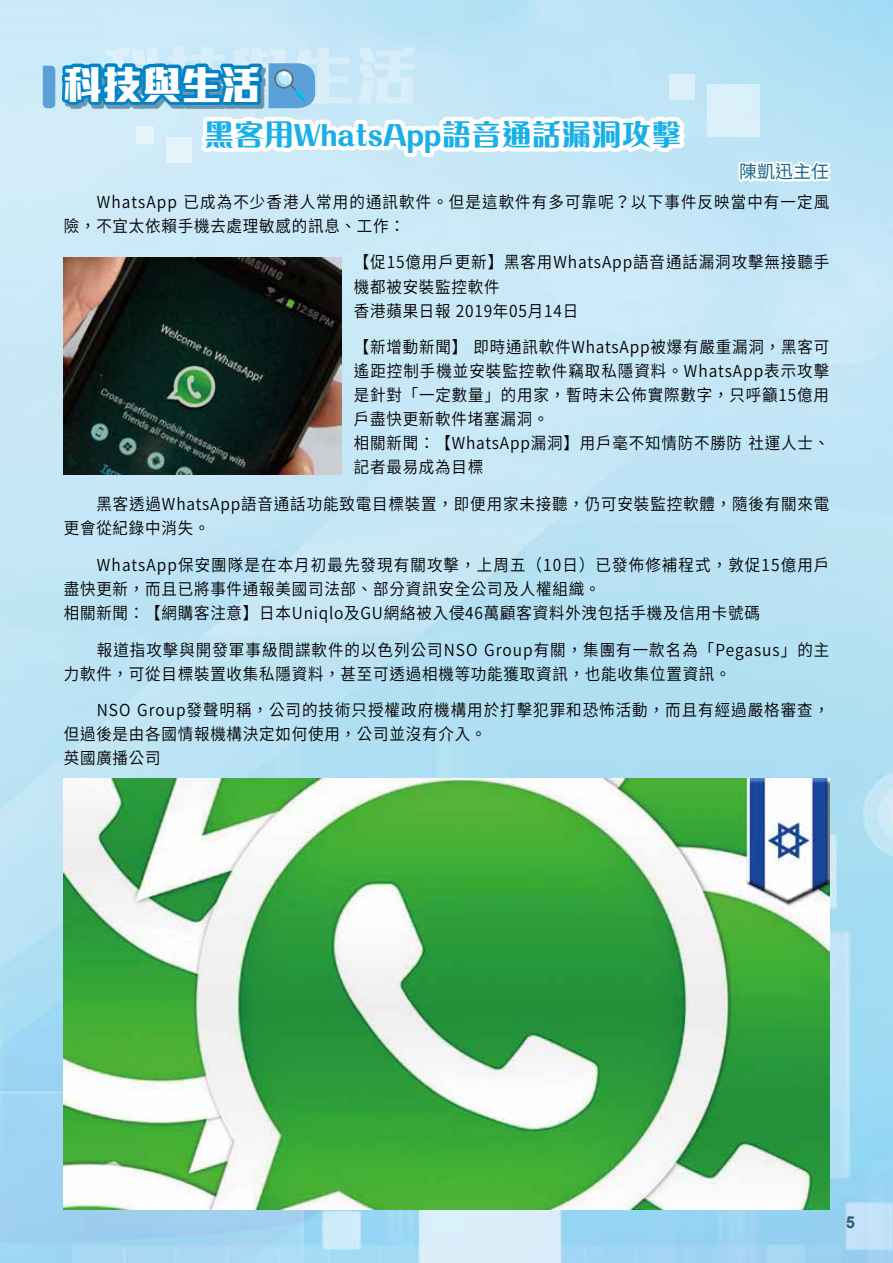
<style>
.page{position:relative;width:893px;height:1263px;background:#fff}
.page>*{position:absolute;margin:0;border:0;box-sizing:border-box;transform-origin:0 0}
.t1{font:800 63.3px "M Stiff Hei HK";color:#fff}
.t2{font:800 39.6px "M Stiff Hei HK";color:#fff}
.t3{font:800 30px "M Ellan HK";color:#19b0e8}
.t4{font:18px "Noto Sans CJ Ktc";color:#1a698e}
.t5{font:600 16.5px/24px "Noto Sans CJ Ktc";letter-spacing:.055em;color:#000;scale:.94 1}
.t6{font:700 16.5px "Arial";color:#2d5d7b}
</style>
<div class="page">
<img style="left:0;top:0;width:893px;height:1263px">
<img style="left:64px;top:301px;width:277px;height:174px">
<img style="left:64px;top:778px;width:765px;height:431px">
<svg style="left:43px;top:58px;width:790px;height:243px"></svg>
<div style="left:166px;top:137px;width:26px;height:25px;background:#e5f4fa"></div>
<div style="left:136px;top:126px;width:17px;height:17px;background:#e7f4fb"></div>
<div style="left:669px;top:74px;width:25px;height:26px;background:#dcf0fa"></div>
<div style="left:707px;top:84px;width:53px;height:53px;background:#dbf0fa"></div>
<h1 class="t1" style="left:101px;top:28px;width:318px">科技與生活</h1>
<h2 class="t2" style="left:63px;top:54px;width:199px">科技與生活</h2>
<h3 class="t3" style="left:204px;top:113px;width:479px">黑客用WhatsApp語音通話漏洞攻擊</h3>
<p class="t4" style="left:739px;top:162px;width:91px">陳凱迅主任</p>
<p class="t5" style="left:64px;top:190px;width:816px;text-indent:33px">WhatsApp 已成為不少香港人常用的通訊軟件。但是這軟件有多可靠呢？以下事件反映當中有一定風險，不宜太依賴手機去處理敏感的訊息、工作：</p>
<p class="t5" style="left:354px;top:251px;width:507px">【促15億用戶更新】黑客用WhatsApp語音通話漏洞攻擊無接聽手機都被安裝監控軟件<br>香港蘋果日報 2019年05月14日</p>
<p class="t5" style="left:354px;top:336px;width:507px">【新增動新聞】 即時通訊軟件WhatsApp被爆有嚴重漏洞，黑客可遙距控制手機並安裝監控軟件竊取私隱資料。WhatsApp表示攻擊是針對「一定數量」的用家，暫時未公佈實際數字，只呼籲15億用戶盡快更新軟件堵塞漏洞。<br>相關新聞：【WhatsApp漏洞】用戶毫不知情防不勝防 社運人士、記者最易成為目標</p>
<p class="t5" style="left:64px;top:492px;width:816px;text-indent:33px">黑客透過WhatsApp語音通話功能致電目標裝置，即便用家未接聽，仍可安裝監控軟體，隨後有關來電更會從紀錄中消失。</p>
<p class="t5" style="left:64px;top:553px;width:816px;text-indent:33px">WhatsApp保安團隊是在本月初最先發現有關攻擊，上周五（10日）已發佈修補程式，敦促15億用戶盡快更新，而且已將事件通報美國司法部、部分資訊安全公司及人權組織。<br>相關新聞：【網購客注意】日本Uniqlo及GU網絡被入侵46萬顧客資料外洩包括手機及信用卡號碼</p>
<p class="t5" style="left:64px;top:638px;width:816px;text-indent:33px">報道指攻擊與開發軍事級間諜軟件的以色列公司NSO Group有關，集團有一款名為「Pegasus」的主力軟件，可從目標裝置收集私隱資料，甚至可透過相機等功能獲取資訊，也能收集位置資訊。</p>
<p class="t5" style="left:64px;top:699px;width:816px;text-indent:33px">NSO Group發聲明稱，公司的技術只授權政府機構用於打擊犯罪和恐怖活動，而且有經過嚴格審查，但過後是由各國情報機構決定如何使用，公司並沒有介入。<br>英國廣播公司</p>
<p class="t6" style="left:846px;top:1210px;width:11px">5</p>
</div>
